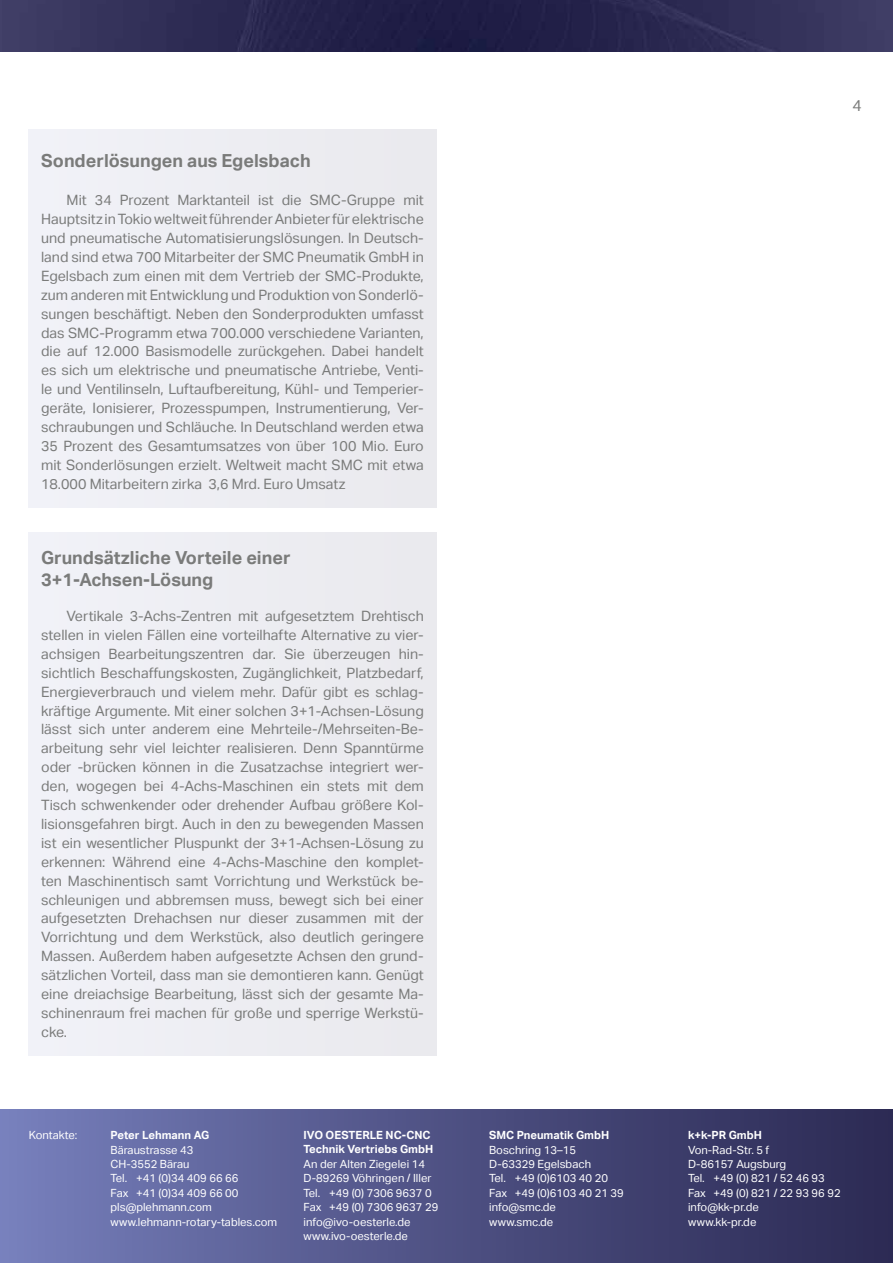
<style>
.page{position:relative;width:893px;height:1263px;background:#fff}
.page>*{position:absolute;margin:0;border:0;box-sizing:border-box;transform-origin:0 0}
.t1{font:700 18px/21.8px "Aktiv Grotesk Trial";color:#7a7b7a}
.t2{font:15.75px "Aktiv Grotesk Trial";color:#7a7b7a}
.t3{font:14.25px/18.9px "Aktiv Grotesk Trial";color:#7a7b7a;text-align:justify}
.t4{font:11.25px/14.4px "Aktiv Grotesk Trial";color:#fff}
.t5{font:700 11.25px/14.2px "Aktiv Grotesk Trial";color:#fff}
</style>
<div class="page">
<img style="left:0;top:0;width:893px;height:51px">
<div style="left:0;top:1110px;width:893px;height:153px;background:linear-gradient(to right,#757eba,#2a2751)"></div>
<div style="left:28px;top:130px;width:409px;height:378px;background:#ededf2"></div>
<div style="left:28px;top:533px;width:409px;height:523px;background:#ededf2"></div>
<p class="t1" style="left:41px;top:150px;width:271px">Sonderlösungen aus Egelsbach</p>
<p class="t3" style="left:41px;top:191px;width:384px;text-indent:26px">Mit 34 Prozent Marktanteil ist die SMC-Gruppe mit Hauptsitz in Tokio weltweit führender Anbieter für elektrische und pneumatische Automatisierungslösungen. In Deutsch&shy;land sind etwa 700 Mitarbeiter der SMC Pneumatik GmbH in Egelsbach zum einen mit dem Vertrieb der SMC-Produkte, zum anderen mit Entwicklung und Produktion von Sonderlö&shy;sungen beschäftigt. Neben den Sonderprodukten umfasst das SMC-Programm etwa 700.000 verschiedene Varianten, die auf 12.000 Basismodelle zurückgehen. Dabei handelt es sich um elektrische und pneumatische Antriebe, Venti&shy;le und Ventilinseln, Luftaufbereitung, Kühl- und Temperier&shy;geräte, Ionisierer, Prozesspumpen, Instrumentierung, Ver&shy;schraubungen und Schläuche. In Deutschland werden etwa 35 Prozent des Gesamtumsatzes von über 100 Mio. Euro mit Sonderlösungen erzielt. Weltweit macht SMC mit etwa 18.000 Mitarbeitern zirka 3,6 Mrd. Euro Umsatz</p>
<p class="t1" style="left:41px;top:547px;width:251px">Grundsätzliche Vorteile einer<br>3+1-Achsen-Lösung</p>
<p class="t3" style="left:41px;top:607px;width:384px;text-indent:26px">Vertikale 3-Achs-Zentren mit aufgesetztem Drehtisch stellen in vielen Fällen eine vorteilhafte Alternative zu vier&shy;achsigen Bearbeitungszentren dar. Sie überzeugen hin&shy;sichtlich Beschaffungskosten, Zugänglichkeit, Platzbedarf, Energieverbrauch und vielem mehr. Dafür gibt es schlag&shy;kräftige Argumente. Mit einer solchen 3+1-Achsen-Lösung lässt sich unter anderem eine Mehrteile-/Mehrseiten-Be&shy;arbeitung sehr viel leichter realisieren. Denn Spanntürme oder -brücken können in die Zusatzachse integriert wer&shy;den, wogegen bei 4-Achs-Maschinen ein stets mit dem Tisch schwenkender oder drehender Aufbau größere Kol&shy;lisionsgefahren birgt. Auch in den zu bewegenden Massen ist ein wesentlicher Pluspunkt der 3+1-Achsen-Lösung zu erkennen: Während eine 4-Achs-Maschine den komplet&shy;ten Maschinentisch samt Vorrichtung und Werkstück be&shy;schleunigen und abbremsen muss, bewegt sich bei einer aufgesetzten Drehachsen nur dieser zusammen mit der Vorrichtung und dem Werkstück, also deutlich geringere Massen. Außerdem haben aufgesetzte Achsen den grund&shy;sätzlichen Vorteil, dass man sie demontieren kann. Genügt eine dreiachsige Bearbeitung, lässt sich der gesamte Ma&shy;schinenraum frei machen für große und sperrige Werkstü&shy;cke.</p>
<p class="t4" style="left:29px;top:1128px;width:50px">Kontakte:</p>
<p class="t5" style="left:111px;top:1128px;width:100px">Peter Lehmann AG</p>
<p class="t4" style="left:111px;top:1142px;width:168px">Bäraustrasse 43<br>CH-3552 Bärau<br>Tel. +41 (0)34 409 66 66<br>Fax +41 (0)34 409 66 00 pls@plehmann.com www.lehmann-rotary-tables.com</p>
<p class="t5" style="left:304px;top:1128px;width:131px">IVO OESTERLE NC-CNC<br>Technik Vertriebs GmbH</p>
<p class="t4" style="left:304px;top:1157px;width:136px">An der Alten Ziegelei 14<br>D-89269 Vöhringen / Iller<br>Tel. +49 (0) 7306 9637 0<br>Fax +49 (0) 7306 9637 29 info@ivo-oesterle.de www.ivo-oesterle.de</p>
<p class="t5" style="left:489px;top:1128px;width:122px">SMC Pneumatik GmbH</p>
<p class="t4" style="left:489px;top:1142px;width:136px">Boschring 13–15<br>D-63329 Egelsbach<br>Tel. +49 (0)6103 40 20<br>Fax +49 (0)6103 40 21 39 info@smc.de<br>www.smc.de</p>
<p class="t2" style="left:852px;top:96px;width:11px">4</p>
<p class="t5" style="left:688px;top:1128px;width:75px">k+k-PR GmbH</p>
<p class="t4" style="left:688px;top:1142px;width:154px">Von-Rad-Str. 5 f<br>D-86157 Augsburg<br>Tel. +49 (0) 821 / 52 46 93<br>Fax +49 (0) 821 / 22 93 96 92 info@kk-pr.de<br>www.kk-pr.de</p>
</div>
